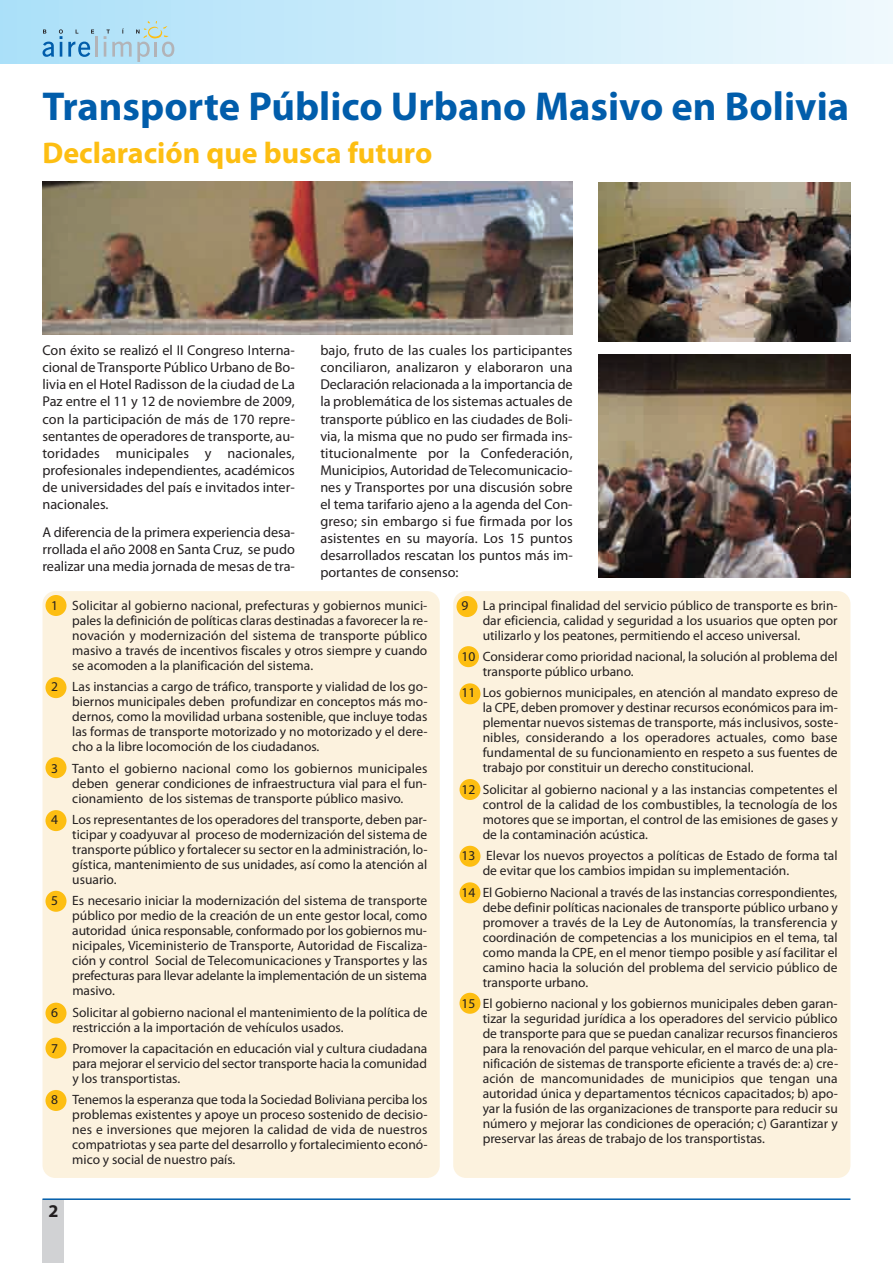
<style>
.page{position:relative;width:893px;height:1263px;background:#fff}
.page>*{position:absolute;margin:0;border:0;box-sizing:border-box;transform-origin:0 0}
.t1{font:700 40.5px "Myriad Pro";color:#015dab}
.t2{font:700 30px "Myriad Pro";color:#fdbe12}
.t3{font:700 18px "Myriad Pro";color:#231f20}
.t4{font:14.25px/17.1px "Myriad Pro";color:#231f20;text-align:justify}
.t5{font:13.5px/15px "Myriad Pro";color:#231f20;text-align:justify}
</style>
<div class="page">
<div style="left:43px;top:1199px;width:21px;height:64px;background:#d1d2d4"></div>
<div style="left:0;top:0;width:893px;height:64px;background:linear-gradient(to right,#abe0f9,#eff9fd)"></div>
<hr style="left:95px;top:36px;width:3px;height:21px;background:#b2b3b7">
<svg style="left:43px;top:29px;width:51px;height:28px"></svg>
<svg style="left:104px;top:21px;width:70px;height:41px;background:#b5d9e8"></svg>
<hr style="left:43px;top:1198px;width:807px;height:2px;background:#015dab">
<img style="left:598px;top:355px;width:252px;height:222px">
<img style="left:43px;top:182px;width:530px;height:152px">
<img style="left:598px;top:183px;width:252px;height:158px">
<div style="left:43px;top:591px;width:397px;height:587px;background:#fcf2de;border-radius:13px"></div>
<div style="left:453px;top:591px;width:397px;height:587px;background:#fcf2de;border-radius:13px"></div>
<div style="left:459px;top:993px;width:21px;height:21px;background:#fdbe12;border-radius:50%"></div>
<div style="left:459px;top:683px;width:21px;height:21px;background:#fdbe12;border-radius:50%"></div>
<div style="left:458px;top:646px;width:21px;height:21px;background:#fdbe12;border-radius:50%"></div>
<div style="left:456px;top:596px;width:21px;height:21px;background:#fdbe12;border-radius:50%"></div>
<div style="left:459px;top:846px;width:21px;height:21px;background:#fdbe12;border-radius:50%"></div>
<div style="left:459px;top:882px;width:21px;height:21px;background:#fdbe12;border-radius:50%"></div>
<div style="left:459px;top:779px;width:21px;height:21px;background:#fdbe12;border-radius:50%"></div>
<div style="left:45px;top:1090px;width:21px;height:21px;background:#fdbe12;border-radius:50%"></div>
<div style="left:45px;top:1037px;width:21px;height:21px;background:#fdbe12;border-radius:50%"></div>
<div style="left:45px;top:891px;width:21px;height:21px;background:#fdbe12;border-radius:50%"></div>
<div style="left:45px;top:757px;width:21px;height:21px;background:#fdbe12;border-radius:50%"></div>
<div style="left:45px;top:677px;width:21px;height:21px;background:#fdbe12;border-radius:50%"></div>
<div style="left:45px;top:595px;width:21px;height:21px;background:#fdbe12;border-radius:50%"></div>
<div style="left:45px;top:1003px;width:21px;height:21px;background:#fdbe12;border-radius:50%"></div>
<div style="left:45px;top:810px;width:21px;height:21px;background:#fdbe12;border-radius:50%"></div>
<h1 class="t1" style="left:43px;top:91px;width:808px">Transporte Público Urbano Masivo en Bolivia</h1>
<h2 class="t2" style="left:43px;top:142px;width:391px">Declaración que busca futuro</h2>
<p class="t4" style="left:43px;top:343px;width:254px">Con éxito se realizó el II Congreso Interna&shy;cional de Transporte Público Urbano de Bo&shy;livia en el Hotel Radisson de la ciudad de La Paz entre el 11 y 12 de noviembre de 2009, con la participación de más de 170 repre&shy;sentantes de operadores de transporte, au&shy;toridades municipales y nacionales, profesionales independientes, académicos de universidades del país e invitados inter&shy;nacionales.</p>
<p class="t4" style="left:43px;top:525px;width:254px">A diferencia de la primera experiencia desa - rrollada el año 2008 en Santa Cruz, se pudo realizar una media jornada de mesas de tra-</p>
<p class="t4" style="left:320px;top:343px;width:254px">bajo, fruto de las cuales los participantes conciliaron, analizaron y elaboraron una Declaración relacionada a la importancia de la problemática de los sistemas actuales de transporte público en las ciudades de Boli&shy;via, la misma que no pudo ser firmada ins&shy;titucionalmente por la Confederación, Municipios, Autoridad de Telecomunicacio&shy;nes y Transportes por una discusión sobre el tema tarifario ajeno a la agenda del Con&shy;greso; sin embargo si fue firmada por los asistentes en su mayoría. Los 15 puntos desarrollados rescatan los puntos más im&shy;portantes de consenso:</p>
<p class="t5" style="left:72px;top:599px;width:357px;text-indent:-21px">1 Solicitar al gobierno nacional, prefecturas y gobiernos munici&shy;pales la definición de políticas claras destinadas a favorecer la re&shy;novación y modernización del sistema de transporte público masivo a través de incentivos fiscales y otros siempre y cuando se acomoden a la planificación del sistema.</p>
<p class="t5" style="left:72px;top:680px;width:357px;text-indent:-21px">2 Las instancias a cargo de tráfico, transporte y vialidad de los go&shy;biernos municipales deben profundizar en conceptos más mo&shy;dernos, como la movilidad urbana sostenible, que incluye todas las formas de transporte motorizado y no motorizado y el dere&shy;cho a la libre locomoción de los ciudadanos.</p>
<p class="t5" style="left:72px;top:761px;width:357px;text-indent:-21px">3 Tanto el gobierno nacional como los gobiernos municipales deben generar condiciones de infraestructura vial para el fun&shy;cionamiento de los sistemas de transporte público masivo.</p>
<p class="t5" style="left:72px;top:813px;width:357px;text-indent:-21px">4 Los representantes de los operadores del transporte, deben par&shy;ticipar y coadyuvar al proceso de modernización del sistema de transporte público y fortalecer su sector en la administración, lo&shy;gística, mantenimiento de sus unidades, así como la atención al usuario.</p>
<p class="t5" style="left:72px;top:894px;width:357px;text-indent:-21px">5 Es necesario iniciar la modernización del sistema de transporte público por medio de la creación de un ente gestor local, como autoridad única responsable, conformado por los gobiernos mu&shy;nicipales, Viceministerio de Transporte, Autoridad de Fiscaliza&shy;ción y control Social de Telecomunicaciones y Transportes y las prefecturas para llevar adelante la implementación de un sistema masivo.</p>
<p class="t5" style="left:72px;top:1006px;width:357px;text-indent:-21px">6 Solicitar al gobierno nacional el mantenimiento de la política de restricción a la importación de vehículos usados.</p>
<p class="t5" style="left:72px;top:1042px;width:357px;text-indent:-21px">7 Promover la capacitación en educación vial y cultura ciudadana para mejorar el servicio del sector transporte hacia la comunidad y los transportistas.</p>
<p class="t5" style="left:72px;top:1093px;width:357px;text-indent:-21px">8 Tenemos la esperanza que toda la Sociedad Boliviana perciba los problemas existentes y apoye un proceso sostenido de decisio&shy;nes e inversiones que mejoren la calidad de vida de nuestros compatriotas y sea parte del desarrollo y fortalecimiento econó&shy;mico y social de nuestro país.</p>
<h3 class="t3" style="left:48px;top:1204px;width:11px">2</h3>
<p class="t5" style="left:483px;top:599px;width:357px;text-indent:-21px">9 La principal finalidad del servicio público de transporte es brin&shy;dar eficiencia, calidad y seguridad a los usuarios que opten por utilizarlo y los peatones, permitiendo el acceso universal.</p>
<p class="t5" style="left:483px;top:650px;width:357px;text-indent:-21px">10 Considerar como prioridad nacional, la solución al problema del transporte público urbano.</p>
<p class="t5" style="left:483px;top:686px;width:357px;text-indent:-21px">11 Los gobiernos municipales, en atención al mandato expreso de la CPE, deben promover y destinar recursos económicos para im&shy;plementar nuevos sistemas de transporte, más inclusivos, soste&shy;nibles, considerando a los operadores actuales, como base fundamental de su funcionamiento en respeto a sus fuentes de trabajo por constituir un derecho constitucional.</p>
<p class="t5" style="left:483px;top:783px;width:357px;text-indent:-21px">12 Solicitar al gobierno nacional y a las instancias competentes el control de la calidad de los combustibles, la tecnología de los motores que se importan, el control de las emisiones de gases y de la contaminación acústica.</p>
<p class="t5" style="left:483px;top:849px;width:356px;text-indent:-21px">13 Elevar los nuevos proyectos a políticas de Estado de forma tal de evitar que los cambios impidan su implementación.</p>
<p class="t5" style="left:483px;top:886px;width:357px;text-indent:-21px">14 El Gobierno Nacional a través de las instancias correspondientes, debe definir políticas nacionales de transporte público urbano y promover a través de la Ley de Autonomías, la transferencia y coo rdinación de competencias a los municipios en el tema, tal como manda la CPE, en el menor tiempo posible y así facilitar el camino hacia la solución del problema del servicio público de transporte urbano.</p>
<p class="t5" style="left:483px;top:997px;width:357px;text-indent:-21px">15 El gobierno nacional y los gobiernos municipales deben garan&shy;tizar la seguridad jurídica a los operadores del servicio público de transporte para que se puedan canalizar recursos financieros para la renovación del parque vehicular, en el marco de una pla&shy;nificación de sistemas de transporte eficiente a través de: a) cre&shy;ación de mancomunidades de municipios que tengan una autoridad única y departamentos técnicos capacitados; b) apo&shy;yar la fusión de las organizaciones de transporte para reducir su número y mejorar las condiciones de operación; c) Garantizar y preservar las áreas de trabajo de los transportistas.</p>
</div>
